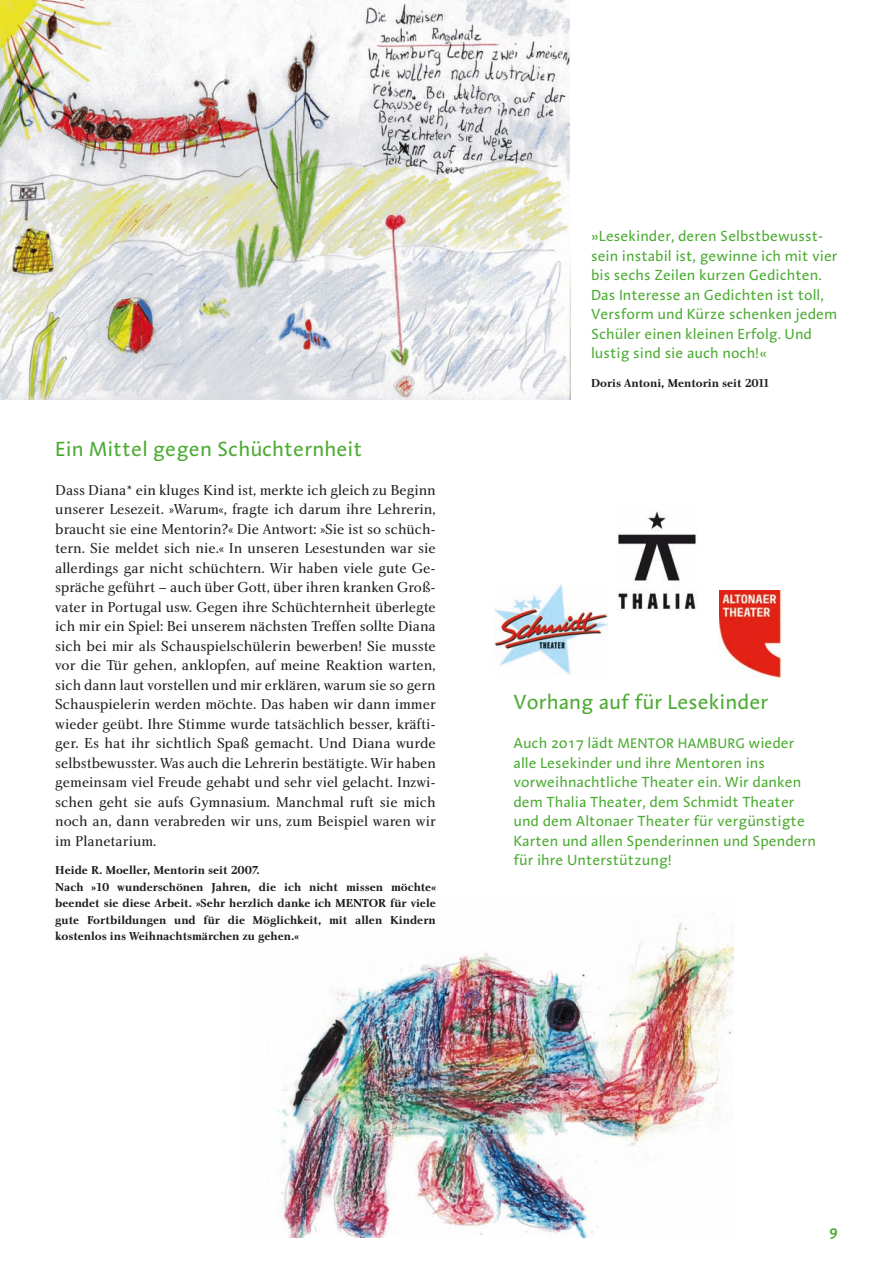
<style>
.page{position:relative;width:893px;height:1263px;background:#fff}
.page>*{position:absolute;margin:0;border:0;box-sizing:border-box;transform-origin:0 0}
.t1{font:21px "Aroma LT";color:#4cab33}
.t2{font:15px/19.5px "Charlotte Book Plain";color:#1d1d1b;text-align:justify}
.t3{font:15px/19.5px "Aroma LT";color:#4cab33}
.t4{font:600 15px "Aroma LT";color:#4cab33}
.t5{font:12px/16.5px "Charlotte Bold Plain";color:#1d1d1b}
.s1{font-size:14.25px}
</style>
<div class="page">
<img style="left:277px;top:923px;width:456px;height:314px">
<img style="left:0;top:0;width:570px;height:400px">
<img style="left:494px;top:585px;width:113px;height:90px">
<img style="left:618px;top:511px;width:79px;height:99px">
<img style="left:719px;top:591px;width:62px;height:86px">
<h1 class="t1" style="left:55px;top:435px;width:309px">Ein Mittel gegen Sch üchternheit</h1>
<p class="t2" style="left:55px;top:480px;width:382px">Dass Diana* ein kluges Kind ist, merkte ich gleich zu Beginn unserer Lesezeit. »Warum«, fragte ich darum ihre Lehrerin, braucht sie eine Mentorin?« Die Antwort: »Sie ist so schüch&shy;tern. Sie meldet sich nie.« In unseren Lesestunden war sie allerdings gar nicht schüchtern. Wir haben viele gute Ge&shy;spräche geführt – auch über Gott, über ihren kranken Groß&shy;vater in Portugal usw. Gegen ihre Schüchternheit überlegte ich mir ein Spiel: Bei unserem nächsten Treffen sollte Diana sich bei mir als Schauspielschülerin bewerben! Sie musste vor die Tür gehen, anklopfen, auf meine Reaktion warten, sich dann laut vorstellen und mir erklären, warum sie so gern Schauspielerin werden möchte. Das haben wir dann immer wieder geübt. Ihre Stimme wurde tatsächlich besser, kräfti&shy;ger. Es hat ihr sichtlich Spaß gemacht. Und Diana wurde selbstbewusster. Was auch die Lehrerin bestätigte. Wir haben gemeinsam viel Freude gehabt und sehr viel gelacht. Inzwi&shy;schen geht sie aufs Gymnasium. Manchmal ruft sie mich noch an, dann verabreden wir uns, zum Beispiel waren wir im Planetarium.</p>
<p class="t5" style="left:55px;top:862px;width:382px">Heide R. Moeller, Mentorin seit 2007.<br>Nach »10 wunderschönen Jahren, die ich nicht missen möchte« beendet sie diese Arbeit. »Sehr herzlich danke ich MENTOR für viele gute Fortbildungen und für die Möglichkeit, mit allen Kindern kostenlos ins Weihnachtsmärchen zu gehen.«</p>
<p class="t3" style="left:591px;top:226px;width:248px">»Lesekinder, deren Selbstbewusst&shy;sein instabil ist, gewinne ich mit vier bis sechs Zeilen kurzen Gedichten.<br>Das Interesse an Gedichten ist toll, Versform und Kürze schenken jedem Schüler einen kleinen Erfolg. Und lustig sind sie auch noch!«</p>
<p class="t5" style="left:591px;top:374px;width:180px">Doris Antoni, Mentorin seit 2011</p>
<h1 class="t1" style="left:513px;top:689px;width:256px">Vorhang auf für Lesekinder</h1>
<p class="t3" style="left:513px;top:733px;width:304px">Auch 2017 lädt <span class="s1">MENTOR HAMBURG</span> wieder alle Lesekinder und ihre Mentoren ins vorweihnachtliche Theater ein. Wir danken dem Thalia Theater, dem Schmidt Theater und dem Altonaer Theater für vergünstigte Karten und allen Spenderinnen und Spendern für ihre Unterstützung!</p>
<p class="t4" style="left:829px;top:1221px;width:10px">9</p>
</div>
